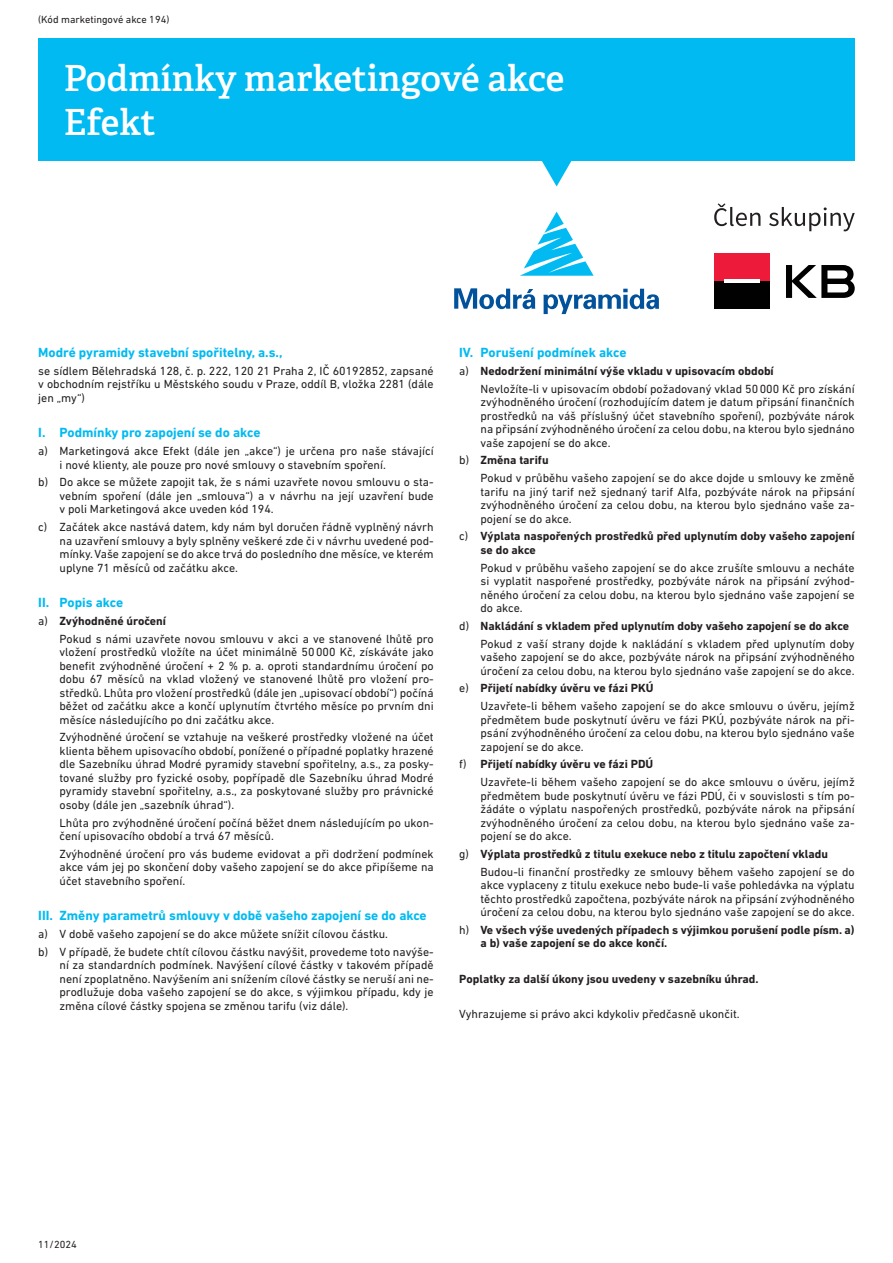
<style>
.page{position:relative;width:893px;height:1263px;background:#fff}
.page>*{position:absolute;margin:0;border:0;box-sizing:border-box;transform-origin:0 0}
.t1{font:600 36px/44.5px "Adelle";color:#fff}
.t2{font:700 13.5px "DIN Next LT Pro";color:#00baf1}
.t3{font:12px/13.5px "DIN Next LT Pro";color:#231f20;text-align:justify}
.t4{font:700 12px/13.5px "DIN Next LT Pro";color:#231f20}
.t5{font:10.5px "DIN Next LT Pro";color:#231f20}
.s1{font-weight:700}
.s2{font-weight:400}
</style>
<div class="page">
<div style="left:38px;top:38px;width:817px;height:123px;background:#00baf1"></div>
<svg style="left:542px;top:161px;width:29px;height:25px"></svg>
<div style="left:714px;top:254px;width:55px;height:28px;background:#ed1a3a"></div>
<div style="left:714px;top:281px;width:55px;height:28px;background:#010101"></div>
<hr style="left:724px;top:280px;width:36px;height:3px;background:#fff">
<svg style="left:786px;top:265px;width:69px;height:33px"></svg>
<svg style="left:543px;top:289px;width:116px;height:25px"></svg>
<svg style="left:454px;top:288px;width:81px;height:21px"></svg>
<svg style="left:520px;top:212px;width:74px;height:64px"></svg>
<svg style="left:714px;top:203px;width:141px;height:28px"></svg>
<p class="t5" style="left:38px;top:13px;width:133px">(Kód marketingové akce 194)</p>
<h1 class="t1" style="left:64px;top:56px;width:502px">Podmínky marketingové akce<br>Efekt</h1>
<p class="t2" style="left:38px;top:345px;width:246px">Modré pyramidy stavební spořitelny, a.s.,</p>
<p class="t3" style="left:38px;top:364px;width:397px">se sídlem Bělehradská 128, č. p. 222, 120 21 Praha 2, IČ 60192852, zapsané v obchodním rejstříku u Městského soudu v Praze, oddíl B, vložka 2281 (dále jen „my“)</p>
<p class="t2" style="left:38px;top:425px;width:224px">I. Podmínky pro zapojení se do akce</p>
<p class="t3" style="left:60px;top:444px;width:376px;text-indent:-21px">a) Marketingová akce Efekt (dále jen „akce“) je určena pro naše stávající i nové klienty, ale pouze pro nové smlouvy o stavebním spoření.</p>
<p class="t3" style="left:60px;top:475px;width:376px;text-indent:-21px">b) Do akce se můžete zapojit tak, že s námi uzavřete novou smlouvu o sta&shy;vebním spoření (dále jen „smlouva“) a v návrhu na její uzavření bude v poli Marketingová akce uveden kód 194.</p>
<p class="t3" style="left:60px;top:520px;width:376px;text-indent:-21px">c) Začátek akce nastává datem, kdy nám byl doručen řádně vyplněný návrh na uzavření smlouvy a byly splněny veškeré zde či v návrhu uvedené pod&shy;mínky. Vaše zapojení se do akce trvá do posledního dne měsíce, ve kterém uplyne 71 měsíců od začátku akce.</p>
<p class="t2" style="left:38px;top:595px;width:86px">II. Popis akce</p>
<p class="t3" style="left:60px;top:612px;width:376px;line-height:17.7px;text-indent:-21px">a) <span class="s1">Zvýhodněné úročení<br></span>Pokud s námi uzavřete novou smlouvu v akci a ve stanovené lhůtě pro</p>
<p class="t3" style="left:60px;top:645px;width:376px">vložení prostředků vložíte na účet minimálně 50000 Kč, získáváte jako benefit zvýhodněné úročení + 2 % p. a. oproti standardnímu úročení po dobu 67 měsíců na vklad vložený ve stanovené lhůtě pro vložení pro&shy;středků. Lhůta pro vložení prostředků (dále jen „upisovací období“) počíná běžet od začátku akce a končí uplynutím čtvrtého měsíce po prvním dni měsíce následujícího po dni začátku akce.</p>
<p class="t3" style="left:60px;top:730px;width:376px">Zvýhodněné úročení se vztahuje na veškeré prostředky vložené na účet klienta během upisovacího období, ponížené o případné poplatky hrazené dle Sazebníku úhrad Modré pyramidy stavební spořitelny, a.s., za posky&shy;tované služby pro fyzické osoby, popřípadě dle Sazebníku úhrad Modré pyramidy stavební spořitelny, a.s., za poskytované služby pro právnické osoby (dále jen „sazebník úhrad“).</p>
<p class="t3" style="left:60px;top:816px;width:376px">Lhůta pro zvýhodněné úročení počíná běžet dnem následujícím po ukon&shy;čení upisovacího období a trvá 67 měsíců.</p>
<p class="t3" style="left:60px;top:847px;width:376px">Zvýhodněné úročení pro vás budeme evidovat a při dodržení podmínek akce vám jej po skončení doby vašeho zapojení se do akce připíšeme na účet stavebního spoření.</p>
<p class="t2" style="left:38px;top:908px;width:390px">III. Změny parametrů smlouvy v době vašeho zapojení se do akce</p>
<p class="t3" style="left:38px;top:925px;width:397px;line-height:17.7px">a) V době vašeho zapojení se do akce můžete snížit cílovou částku.<br>b) V případě, že budete chtít cílovou částku navýšit, provedeme toto navýše-</p>
<p class="t3" style="left:60px;top:958px;width:376px">ní za standardních podmínek. Navýšení cílové částky v takovém případě není zpoplatněno. Navýšením ani snížením cílové částky se neruší ani ne&shy;prodlužuje doba vašeho zapojení se do akce, s výjimkou případu, kdy je změna cílové částky spojena se změnou tarifu (viz dále).</p>
<p class="t2" style="left:459px;top:345px;width:169px">IV. Porušení podmínek akce</p>
<p class="t3" style="left:480px;top:362px;width:376px;line-height:17.7px;text-indent:-21px">a) <span class="s1">Nedodržení minimální výše vkladu v upisovacím období<br></span>Nevložíte-li v upisovacím období požadovaný vklad 50000 Kč pro získání</p>
<p class="t3" style="left:480px;top:395px;width:376px">zvýhodněného úročení (rozhodujícím datem je datum připsání finančních prostředků na váš příslušný účet stavebního spoření), pozbýváte nárok na připsání zvýhodněného úročení za celou dobu, na kterou bylo sjednáno vaše zapojení se do akce.</p>
<p class="t3" style="left:480px;top:451px;width:376px;line-height:17.7px;text-indent:-21px">b) <span class="s1">Změna tarifu<br></span>Pokud v průběhu vašeho zapojení se do akce dojde u smlouvy ke změně</p>
<p class="t3" style="left:480px;top:485px;width:376px">tarifu na jiný tarif než sjednaný tarif Alfa, pozbýváte nárok na připsání zvýhodněného úročení za celou dobu, na kterou bylo sjednáno vaše za&shy;pojení se do akce.</p>
<p class="t4" style="left:480px;top:529px;width:376px;text-indent:-21px"><span class="s2">c)</span> Výplata naspořených prostředků před uplynutím doby vašeho zapojení se do akce</p>
<p class="t3" style="left:480px;top:561px;width:376px">Pokud v průběhu vašeho zapojení se do akce zrušíte smlouvu a necháte si vyplatit naspořené prostředky, pozbýváte nárok na připsání zvýhod&shy;něného úročení za celou dobu, na kterou bylo sjednáno vaše zapojení se do akce.</p>
<p class="t3" style="left:480px;top:617px;width:376px;line-height:17.7px;text-indent:-21px">d) <span class="s1">Nakládání s vkladem před uplynutím doby vašeho zapojení se do akce<br></span>Pokud z vaší strany dojde k nakládání s vkladem před uplynutím doby</p>
<p class="t3" style="left:480px;top:650px;width:376px">vašeho zapojení se do akce, pozbýváte nárok na připsání zvýhodněného úročení za celou dobu, na kterou bylo sjednáno vaše zapojení se do akce.</p>
<p class="t3" style="left:480px;top:679px;width:376px;line-height:17.7px;text-indent:-21px">e) <span class="s1">Přijetí nabídky úvěru ve fázi PKÚ<br></span>Uzavřete-li během vašeho zapojení se do akce smlouvu o úvěru, jejímž</p>
<p class="t3" style="left:480px;top:713px;width:376px">předmětem bude poskytnutí úvěru ve fázi PKÚ, pozbýváte nárok na při&shy;psání zvýhodněného úročení za celou dobu, na kterou bylo sjednáno vaše zapojení se do akce.</p>
<p class="t3" style="left:480px;top:755px;width:376px;line-height:17.7px;text-indent:-21px">f) <span class="s1">Přijetí nabídky úvěru ve fázi PDÚ<br></span>Uzavřete-li během vašeho zapojení se do akce smlouvu o úvěru, jejímž</p>
<p class="t3" style="left:480px;top:789px;width:376px">předmětem bude poskytnutí úvěru ve fázi PDÚ, či v souvislosti s tím po&shy;žádáte o výplatu naspořených prostředků, pozbýváte nárok na připsání zvýhodněného úročení za celou dobu, na kterou bylo sjednáno vaše za&shy;pojení se do akce.</p>
<p class="t3" style="left:480px;top:845px;width:376px;line-height:17.7px;text-indent:-21px">g) <span class="s1">Výplata prostředků z titulu exekuce nebo z titulu započtení vkladu<br></span>Budou-li finanční prostředky ze smlouvy během vašeho zapojení se do</p>
<p class="t3" style="left:480px;top:878px;width:376px">akce vyplaceny z titulu exekuce nebo bude-li vaše pohledávka na výplatu těchto prostředků započtena, pozbýváte nárok na připsání zvýhodněného úročení za celou dobu, na kterou bylo sjednáno vaše zapojení se do akce.</p>
<p class="t4" style="left:480px;top:923px;width:376px;text-indent:-21px"><span class="s2">h)</span> Ve všech výše uvedených případech s výjimkou porušení podle písm. a) a b) vaše zapojení se do akce končí.</p>
<p class="t4" style="left:459px;top:972px;width:301px">Poplatky za další úkony jsou uvedeny v sazebníku úhrad.</p>
<p class="t3" style="left:459px;top:1007px;width:282px">Vyhrazujeme si právo akci kdykoliv předčasně ukončit.</p>
<p class="t5" style="left:38px;top:1238px;width:40px">11/2024</p>
</div>
